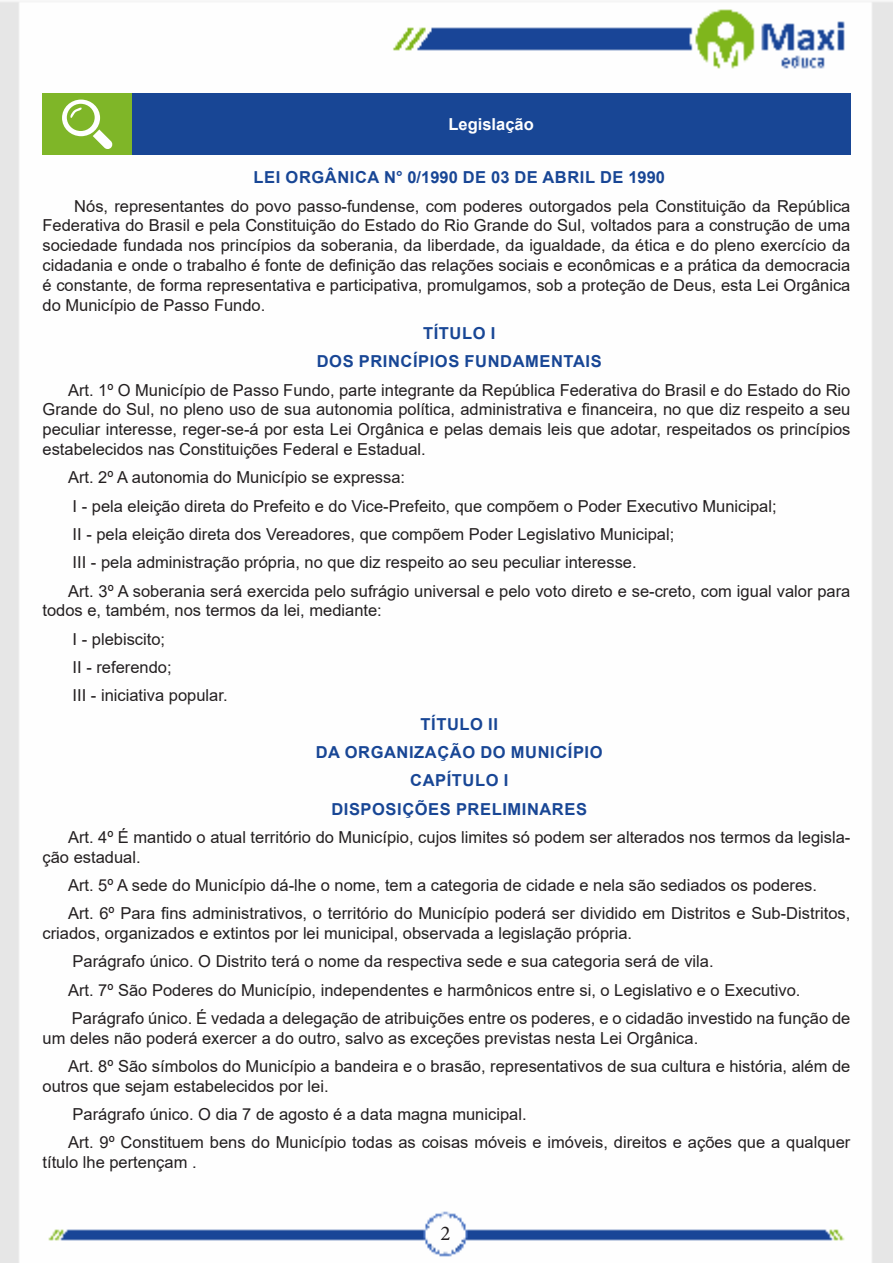
<style>
.page{position:relative;width:893px;height:1263px;background:#fff}
.page>*{position:absolute;margin:0;border:0;box-sizing:border-box;transform-origin:0 0}
.t1{font:21px "Minion Pro";color:#231f20}
.TEXTO_BASE{font:16.5px/19.8px "Arial";color:#231f20}
.TITULO_DE_LEI{font:700 16.5px "Arial";letter-spacing:.035em;color:#184695}
.Titulo_de_Caixa{font:700 16.5px "Arial";color:#fff}
</style>
<div class="page">
<img style="left:0;top:1px;width:893px;height:1262px">
<div style="left:43px;top:94px;width:89px;height:61px;background:#7fb628"></div>
<div style="left:132px;top:94px;width:718px;height:61px;background:#184695"></div>
<svg style="left:62px;top:100px;width:51px;height:49px"></svg>
<p class="Titulo_de_Caixa" style="left:448px;top:113px;width:87px">Legislação</p>
<p class="TITULO_DE_LEI" style="left:254px;top:166px;width:413px">LEI ORGÂNICA N° 0/1990 DE 03 DE ABRIL DE 1990</p>
<p class="TEXTO_BASE" style="left:43px;top:196px;width:809px;text-align:justify;text-indent:32px">Nós, representantes do povo passo-fundense, com poderes outorgados pela Constituição da República Federativa do Brasil e pela Constituição do Estado do Rio Grande do Sul, voltados para a construção de uma sociedade fundada nos princípios da soberania, da liberdade, da igualdade, da ética e do pleno exercício da cidadania e onde o trabalho é fonte de definição das relações sociais e econômicas e a prática da democracia é constante, de forma representativa e participativa, promulgamos, sob a proteção de Deus, esta Lei Orgânica do Município de Passo Fundo.</p>
<p class="TITULO_DE_LEI" style="left:423px;top:322px;width:74px">TÍTULO I</p>
<p class="TITULO_DE_LEI" style="left:317px;top:350px;width:286px">DOS PRINCÍPIOS FUNDAMENTAIS</p>
<p class="TEXTO_BASE" style="left:43px;top:380px;width:809px;text-align:justify;text-indent:26px">Art. 1º O Município de Passo Fundo, parte integrante da República Federativa do Brasil e do Estado do Rio Grande do Sul, no pleno uso de sua autonomia política, administrativa e financeira, no que diz respeito a seu peculiar interesse, reger-se-á por esta Lei Orgânica e pelas demais leis que adotar, respeitados os princípios estabelecidos nas Constituições Federal e Estadual.</p>
<p class="TEXTO_BASE" style="left:68px;top:467px;width:339px">Art. 2º A autonomia do Município se expressa:</p>
<p class="TEXTO_BASE" style="left:73px;top:496px;width:706px">I - pela eleição direta do Prefeito e do Vice-Prefeito, que compõem o Poder Executivo Municipal;</p>
<p class="TEXTO_BASE" style="left:73px;top:524px;width:603px">II - pela eleição direta dos Vereadores, que compõem Poder Legislativo Municipal;</p>
<p class="TEXTO_BASE" style="left:73px;top:552px;width:566px">III - pela administração própria, no que diz respeito ao seu peculiar interesse.</p>
<p class="TEXTO_BASE" style="left:43px;top:581px;width:809px;text-indent:26px">Art. 3º A soberania será exercida pelo sufrágio universal e pelo voto direto e se-creto, com igual valor para todos e, também, nos termos da lei, mediante:</p>
<p class="TEXTO_BASE" style="left:73px;top:629px;width:94px">I - plebiscito;</p>
<p class="TEXTO_BASE" style="left:73px;top:657px;width:101px">II - referendo;</p>
<p class="TEXTO_BASE" style="left:73px;top:685px;width:156px">III - iniciativa popular.</p>
<p class="TITULO_DE_LEI" style="left:421px;top:712px;width:79px">TÍTULO II</p>
<p class="TITULO_DE_LEI" style="left:316px;top:740px;width:288px">DA ORGANIZAÇÃO DO MUNICÍPIO</p>
<p class="TITULO_DE_LEI" style="left:410px;top:769px;width:100px">CAPÍTULO I</p>
<p class="TITULO_DE_LEI" style="left:331px;top:797px;width:257px">DISPOSIÇÕES PRELIMINARES</p>
<p class="TEXTO_BASE" style="left:43px;top:827px;width:809px;text-indent:26px">Art. 4º É mantido o atual território do Município, cujos limites só podem ser alterados nos termos da legisla&shy;ção estadual.</p>
<p class="TEXTO_BASE" style="left:68px;top:875px;width:750px">Art. 5º A sede do Município dá-lhe o nome, tem a categoria de cidade e nela são sediados os poderes.</p>
<p class="TEXTO_BASE" style="left:43px;top:903px;width:809px;text-indent:26px">Art. 6º Para fins administrativos, o território do Município poderá ser dividido em Distritos e Sub-Distritos, criados, organizados e extintos por lei municipal, observada a legislação própria.</p>
<p class="TEXTO_BASE" style="left:73px;top:951px;width:643px">Parágrafo único. O Distrito terá o nome da respectiva sede e sua categoria será de vila.</p>
<p class="TEXTO_BASE" style="left:68px;top:980px;width:734px">Art. 7º São Poderes do Município, independentes e harmônicos entre si, o Legislativo e o Executivo.</p>
<p class="TEXTO_BASE" style="left:43px;top:1008px;width:809px;text-indent:29px">Parágrafo único. É vedada a delegação de atribuições entre os poderes, e o cidadão investido na função de um deles não poderá exercer a do outro, salvo as exceções previstas nesta Lei Orgânica.</p>
<p class="TEXTO_BASE" style="left:43px;top:1056px;width:809px;text-indent:26px">Art. 8º São símbolos do Município a bandeira e o brasão, representativos de sua cultura e história, além de outros que sejam estabelecidos por lei.</p>
<p class="TEXTO_BASE" style="left:73px;top:1104px;width:455px">Parágrafo único. O dia 7 de agosto é a data magna municipal.</p>
<p class="TEXTO_BASE" style="left:43px;top:1133px;width:809px;text-indent:26px">Art. 9º Constituem bens do Município todas as coisas móveis e imóveis, direitos e ações que a qualquer título lhe pertençam .</p>
<p class="t1" style="left:440px;top:1219px;width:12px">2</p>
</div>
